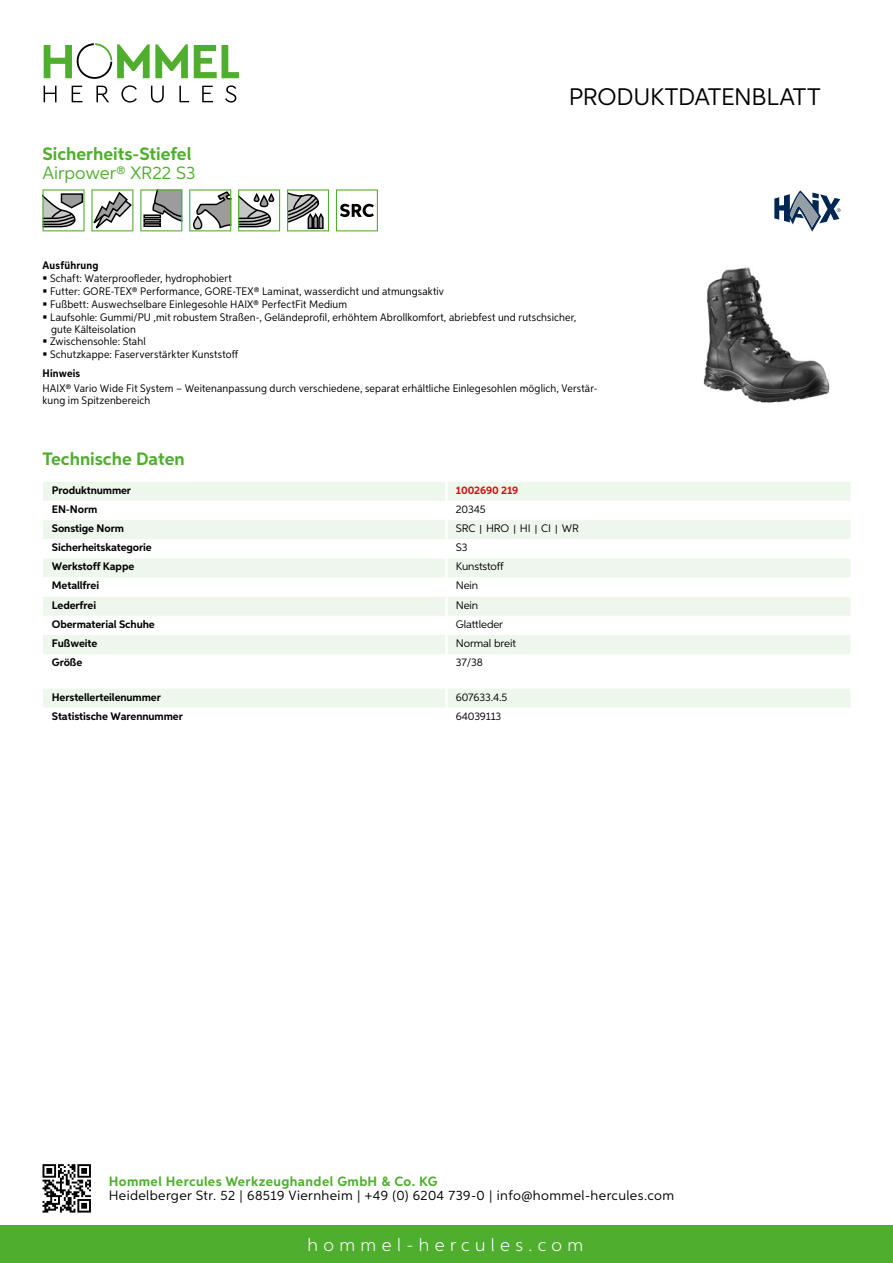
<style>
.page{position:relative;width:893px;height:1263px;background:#fff}
.page>*{position:absolute;margin:0;border:0;box-sizing:border-box;transform-origin:0 0}
.t1{font:24px "Aspira";letter-spacing:-.01em;color:#000}
.t2{font:700 18px "Aspira";color:#50ae2f}
.t3{font:300 18px "Aspira";letter-spacing:.3em;color:#fff}
.t4{font:18px "Aspira";color:#50ae2f}
.t5{font:13.5px "Aspira";letter-spacing:.03em;color:#000}
.t6{font:700 13.5px "Aspira";letter-spacing:.03em;color:#50ae2f}
.t7{font:10.95px/12.6px "Aspira Nar";letter-spacing:.015em;color:#000}
.t8{font:700 10.95px "Aspira";letter-spacing:-.01em;color:#000}
.t9{font:10.95px "Aspira";letter-spacing:-.01em;color:#000}
.t10{font:700 10.95px "Aspira Nar";letter-spacing:.02em;color:#000}
.t11{font:700 10.95px "Aspira";letter-spacing:-.01em;color:#cd1013}
.s1{font-family:"Wuerth Global";font-size:10.5px}
</style>
<div class="page">
<div style="left:0;top:1226px;width:893px;height:37px;background:#50ae2f"></div>
<svg style="left:43px;top:1164px;width:48px;height:48px"></svg>
<svg style="left:194px;top:45px;width:45px;height:33px"></svg>
<svg style="left:44px;top:43px;width:144px;height:36px"></svg>
<svg style="left:44px;top:86px;width:13px;height:16px"></svg>
<svg style="left:72px;top:86px;width:10px;height:16px"></svg>
<svg style="left:96px;top:86px;width:13px;height:16px"></svg>
<svg style="left:121px;top:85px;width:16px;height:18px"></svg>
<svg style="left:151px;top:86px;width:13px;height:17px"></svg>
<svg style="left:179px;top:86px;width:10px;height:16px"></svg>
<svg style="left:202px;top:86px;width:11px;height:16px"></svg>
<svg style="left:225px;top:85px;width:11px;height:18px"></svg>
<div style="left:43px;top:482px;width:807px;height:19px;background:#eef7eb"></div>
<svg style="left:43px;top:520px;width:807px;height:134px;fill:#eef7eb"></svg>
<hr style="left:445px;top:482px;width:3px;height:19px;background:#fff">
<hr style="left:445px;top:520px;width:3px;height:19px;background:#fff">
<hr style="left:445px;top:539px;width:3px;height:19px;background:#fff">
<hr style="left:445px;top:558px;width:3px;height:19px;background:#fff">
<hr style="left:445px;top:577px;width:3px;height:20px;background:#fff">
<hr style="left:445px;top:597px;width:3px;height:19px;background:#fff">
<hr style="left:445px;top:616px;width:3px;height:19px;background:#fff">
<hr style="left:445px;top:635px;width:3px;height:19px;background:#fff">
<div style="left:43px;top:689px;width:807px;height:19px;background:#eef7eb"></div>
<svg style="left:43px;top:189px;width:90px;height:42px"></svg>
<svg style="left:140px;top:189px;width:42px;height:42px"></svg>
<svg style="left:189px;top:189px;width:42px;height:42px"></svg>
<svg style="left:238px;top:189px;width:42px;height:42px"></svg>
<svg style="left:287px;top:189px;width:42px;height:42px"></svg>
<svg style="left:336px;top:189px;width:42px;height:42px"></svg>
<img style="left:703px;top:267px;width:127px;height:136px">
<svg style="left:774px;top:190px;width:67px;height:42px"></svg>
<h2 class="t2" style="left:43px;top:142px;width:150px">Sicherheits-Stiefel</h2>
<h2 class="t4" style="left:43px;top:162px;width:154px">Airpower® XR22 S3</h2>
<h1 class="t1" style="left:569px;top:82px;width:253px">Produktdatenblatt</h1>
<p class="t10" style="left:43px;top:259px;width:58px">Ausführung</p>
<p class="t7" style="left:50px;top:272px;width:528px">Schaft: Waterproofleder, hydrophobiert<br>Futter: GORE-TEX® Performance, GORE-TEX® Laminat, wasserdicht und atmungsaktiv<br>Fußbett: Auswechselbare Einlegesohle HAIX® PerfectFit Medium<br>Laufsohle: Gummi/PU ,mit robustem Straßen-, Geländeprofil, erhöhtem Abrollkomfort, abriebfest und rutschsicher, gute Kälteisolation<br>Zwischensohle: Stahl<br>Schutzkappe: Faserverstärkter Kunststoff</p>
<p class="t10" style="left:43px;top:367px;width:39px">Hinweis</p>
<p class="t7" style="left:43px;top:382px;width:556px;line-height:12px">HAIX® Vario Wide Fit System – Weitenanpassung durch verschiedene, separat erhältliche Einlegesohlen möglich, Verstär&shy;kung im Spitzenbereich</p>
<h2 class="t2" style="left:43px;top:448px;width:144px">Technische Daten</h2>
<p class="t8" style="left:52px;top:483px;width:81px">Produktnummer</p>
<p class="t11" style="left:456px;top:483px;width:64px">1002690 219</p>
<p class="t8" style="left:52px;top:502px;width:47px">EN-Norm</p>
<p class="t9" style="left:456px;top:502px;width:31px">20345</p>
<p class="t8" style="left:52px;top:521px;width:74px">Sonstige Norm</p>
<p class="t9" style="left:456px;top:522px;width:123px">SRC <span class="s1">|</span> HRO <span class="s1">|</span> HI <span class="s1">|</span> CI <span class="s1">|</span> WR</p>
<p class="t8" style="left:52px;top:541px;width:101px">Sicherheitskategorie</p>
<p class="t9" style="left:456px;top:541px;width:13px">S3</p>
<p class="t8" style="left:52px;top:560px;width:84px">Werkstoff Kappe</p>
<p class="t9" style="left:456px;top:560px;width:50px">Kunststoff</p>
<p class="t8" style="left:52px;top:579px;width:49px">Metallfrei</p>
<p class="t9" style="left:456px;top:579px;width:24px">Nein</p>
<p class="t8" style="left:52px;top:598px;width:46px">Lederfrei</p>
<p class="t9" style="left:456px;top:598px;width:24px">Nein</p>
<p class="t8" style="left:52px;top:617px;width:104px">Obermaterial Schuhe</p>
<p class="t9" style="left:456px;top:617px;width:49px">Glattleder</p>
<p class="t8" style="left:52px;top:636px;width:47px">Fußweite</p>
<p class="t9" style="left:456px;top:636px;width:62px">N ormal breit</p>
<p class="t8" style="left:52px;top:655px;width:32px">Größe</p>
<p class="t9" style="left:456px;top:655px;width:29px">37/38</p>
<p class="t8" style="left:52px;top:690px;width:111px">Herstellerteilenummer</p>
<p class="t9" style="left:456px;top:690px;width:53px">607633.4.5</p>
<p class="t8" style="left:52px;top:709px;width:132px">Statistische Warennummer</p>
<p class="t9" style="left:456px;top:709px;width:47px">64039113</p>
<p class="t6" style="left:109px;top:1172px;width:330px">Hommel Hercules Werkzeughandel GmbH &amp; Co. KG</p>
<p class="t5" style="left:109px;top:1187px;width:567px">Heidelberger Str. 52 | 68519 Viernheim | +49 (0) 6204 739-0 | info@hommel-hercules.com</p>
<h2 class="t3" style="left:307px;top:1234px;width:277px">hommel-hercules.com</h2>
</div>
